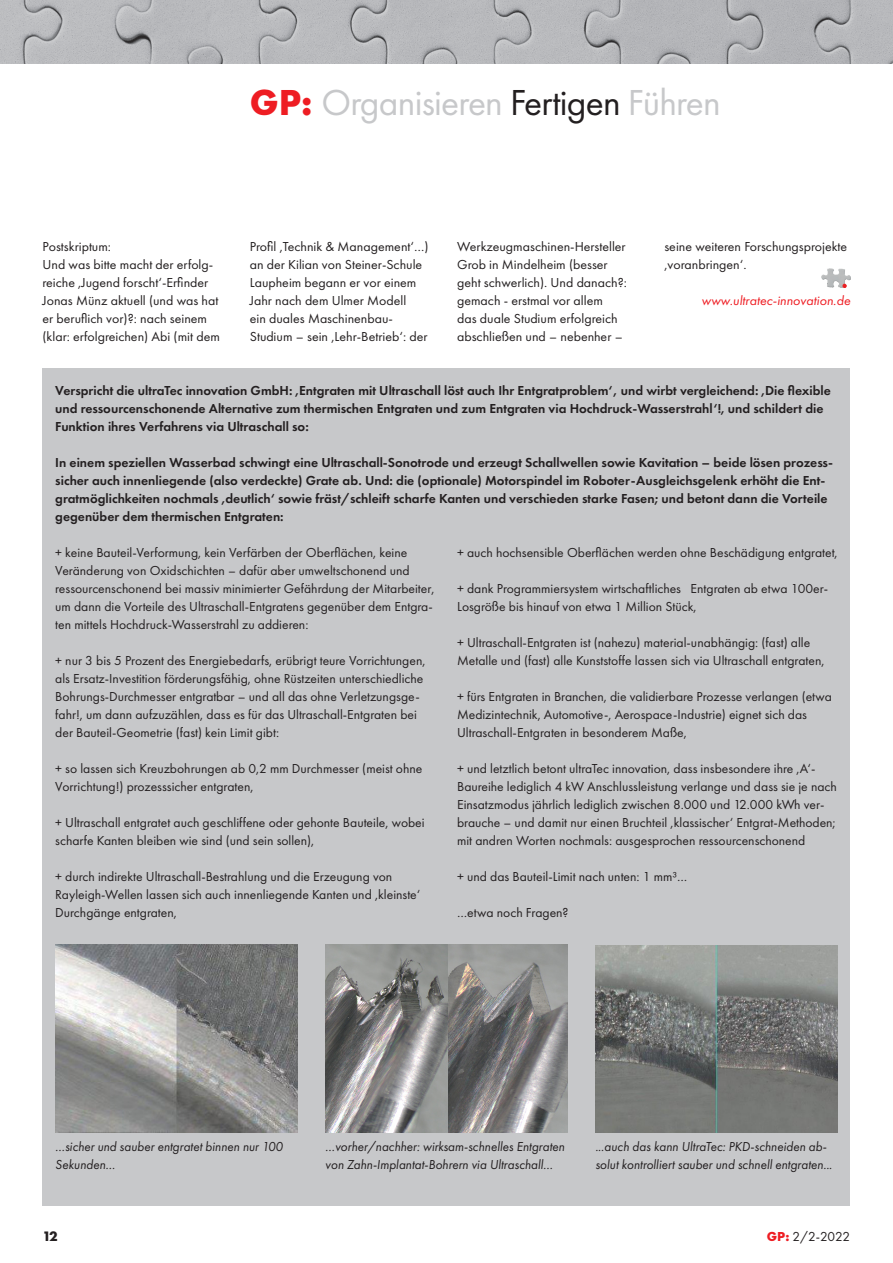
<style>
.page{position:relative;width:893px;height:1263px;background:#fff}
.page>*{position:absolute;margin:0;border:0;box-sizing:border-box;transform-origin:0 0}
.t1{font:37.5px "Futura PT";letter-spacing:-.02em;color:#c7c8ca}
.t2{font:700 14.25px "Futura PT";color:#231f20}
.Aufzählung{font:13.5px/18px "Futura PT";color:#231f20}
.Aufzählung-2{font:600 13.5px/18px "Futura PT";color:#231f20}
.Fließtext{font:13.5px/18px "Futura PT";color:#231f20}
.Bildunterschrift{font:italic 13.5px/18px "Futura PT";color:#231f20}
.www-Adresse{font:italic 13.5px "Futura PT";color:#ee1d23}
.s1{font-weight:700;color:#ee1d23}
.s2{color:#231f20}
</style>
<div class="page">
<img style="left:0;top:0;width:893px;height:64px">
<div style="left:43px;top:368px;width:807px;height:837px;background:#c7c8ca"></div>
<img style="left:595px;top:945px;width:243px;height:187px">
<img style="left:325px;top:944px;width:243px;height:189px">
<img style="left:55px;top:944px;width:243px;height:188px">
<img style="left:821px;top:269px;width:29px;height:18px">
<p class="t1" style="left:250px;top:80px;width:472px"><span class="s1">GP:</span> Organisieren <span class="s2">Fertigen</span> Führen</p>
<p class="Fließtext" style="left:43px;top:238px;width:70px">Postskriptum:</p>
<p class="Fließtext" style="left:43px;top:256px;width:179px">Und was bitte macht der erfolg&shy;reiche ,Jugend forscht‘-Erfinder<br>Jonas Münz aktuell (und was hat er beruflich vor)?: nach seinem (klar: erfolgreichen) Abi (mit dem</p>
<p class="Fließtext" style="left:250px;top:238px;width:180px">Profil ,Technik &amp; Management‘…) an der Kilian von Steiner-Schule<br>Laupheim begann er vor einem<br>Jahr nach dem Ulmer Modell<br>ein duales Maschinenbau-<br>Studium – sein ,Lehr-Betrieb‘: der</p>
<p class="Fließtext" style="left:457px;top:238px;width:171px">Werkzeugmaschinen-Hersteller<br>Grob in Mindelheim (besser geht schwerlich). Und danach?: gemach - erstmal vor allem<br>das duale Studium erfolgreich abschließen und – nebenher –</p>
<p class="Fließtext" style="left:664px;top:238px;width:184px">seine weiteren Forschungsprojekte ,voranbringen‘.</p>
<p class="www-Adresse" style="left:702px;top:293px;width:150px">www.ultratec-innovation.de</p>
<p class="Aufzählung-2" style="left:55px;top:382px;width:777px">Verspricht die ultraTec innovation GmbH: ,Entgraten mit Ultraschall löst auch Ihr Entgratproblem‘‚ und wirbt vergleichend: ,Die flexible und ressourcenschonende Alternative zum thermischen Entgraten und zum Entgraten via Hochdruck-Wasserstrahl‘!, und schildert die<br>Funktion ihres Verfahrens via Ultraschall so:</p>
<p class="Aufzählung-2" style="left:55px;top:454px;width:779px">In einem speziellen Wasserbad schwingt eine Ultraschall-Sonotrode und erzeugt Schallwellen sowie Kavitation – beide lösen prozess&shy;sicher auch innenliegende (also verdeckte) Grate ab. Und: die (optionale) Motorspindel im Roboter-Ausgleichsgelenk erhöht die Ent&shy;gratmöglichkeiten nochmals ,deutlich‘ sowie fräst/schleift scharfe Kanten und verschieden starke Fasen; und betont dann die Vorteile gegenüber dem thermischen Entgraten:</p>
<p class="Aufzählung" style="left:55px;top:544px;width:381px">+ keine Bauteil-Verformung, kein Verfärben der Oberflächen, keine Veränderung von Oxidschichten – dafür aber umweltschonend und ressourcenschonend bei massiv minimierter Gefährdung der Mitarbeiter, um dann die Vorteile des Ultraschall-Entgratens gegenüber dem Entgra&shy;ten mittels Hochdruck-Wasserstrahl zu addieren:</p>
<p class="Aufzählung" style="left:55px;top:652px;width:372px">+ nur 3 bis 5 Prozent des Energiebedarfs, erübrigt teure Vorrichtungen, als Ersatz-Investition förderungsfähig, ohne Rüstzeiten unterschiedliche Bohrungs-Durchmesser entgratbar – und all das ohne Verletzungsge&shy;fahr!, um dann aufzuzählen, dass es für das Ultraschall-Entgraten bei der Bauteil-Geometrie (fast) kein Limit gibt:</p>
<p class="Aufzählung" style="left:55px;top:760px;width:369px">+ so lassen sich Kreuzbohrungen ab 0,2 mm Durchmesser (meist ohne<br>Vorrichtung!) prozesssicher entgraten,</p>
<p class="Aufzählung" style="left:55px;top:814px;width:371px">+ Ultraschall entgratet auch geschliffene oder gehonte Bauteile, wobei scharfe Kanten bleiben wie sind (und sein sollen),</p>
<p class="Aufzählung" style="left:55px;top:868px;width:367px">+ durch indirekte Ultraschall-Bestrahlung und die Erzeugung von<br>Rayleigh-Wellen lassen sich auch innenliegende Kanten und ,kleinste‘<br>Durchgänge entgraten,</p>
<p class="Aufzählung" style="left:457px;top:544px;width:382px">+ auch hochsensible Oberflächen werden ohne Beschädigung entgratet,</p>
<p class="Aufzählung" style="left:457px;top:580px;width:372px">+ dank Programmiersystem wirtschaftliches Entgraten ab etwa 100er-<br>Losgröße bis hinauf von etwa 1 Million Stück,</p>
<p class="Aufzählung" style="left:457px;top:634px;width:369px">+ Ultraschall-Entgraten ist (nahezu) material-unabhängig: (fast) alle<br>Metalle und (fast) alle Kunststoffe lassen sich via Ultraschall entgraten,</p>
<p class="Aufzählung" style="left:457px;top:688px;width:376px">+ fürs Entgraten in Branchen, die validierbare Prozesse verlangen (etwa<br>Medizintechnik, Automotive-, Aerospace-Industrie) eignet sich das<br>Ultraschall-Entgraten in besonderem Maße,</p>
<p class="Aufzählung" style="left:457px;top:760px;width:381px">+ und letztlich betont ultraTec innovation, dass insbesondere ihre ,A‘- Baureihe lediglich 4 kW Anschlussleistung verlange und dass sie je nach Einsatzmodus jährlich lediglich zwischen 8.000 und 12.000 kWh ver&shy;brauche – und damit nur einen Bruchteil ,klassischer‘ Entgrat-Methoden; mit andren Worten nochmals: ausgesprochen ressourcenschonend</p>
<p class="Aufzählung" style="left:457px;top:868px;width:232px">+ und das Bauteil-Limit nach unten: 1 mm³…</p>
<p class="Aufzählung" style="left:457px;top:904px;width:113px">…etwa noch Fragen?</p>
<p class="Bildunterschrift" style="left:55px;top:1138px;width:229px">…sicher und sauber entgratet binnen nur 100<br>Sekunden…</p>
<p class="Bildunterschrift" style="left:325px;top:1138px;width:241px">…vorher/nachher: wirksam-schnelles Entgraten von Zahn-Implantat-Bohrern via Ultraschall…</p>
<p class="Bildunterschrift" style="left:595px;top:1138px;width:238px">...auch das kann UltraTec: PKD-schneiden ab&shy;solut kontrolliert sauber und schnell entgraten...</p>
<p class="t2" style="left:43px;top:1227px;width:17px">12</p>
<p class="Aufzählung" style="left:767px;top:1228px;width:85px"><span class="s1">GP:</span> 2/2-2022</p>
</div>
